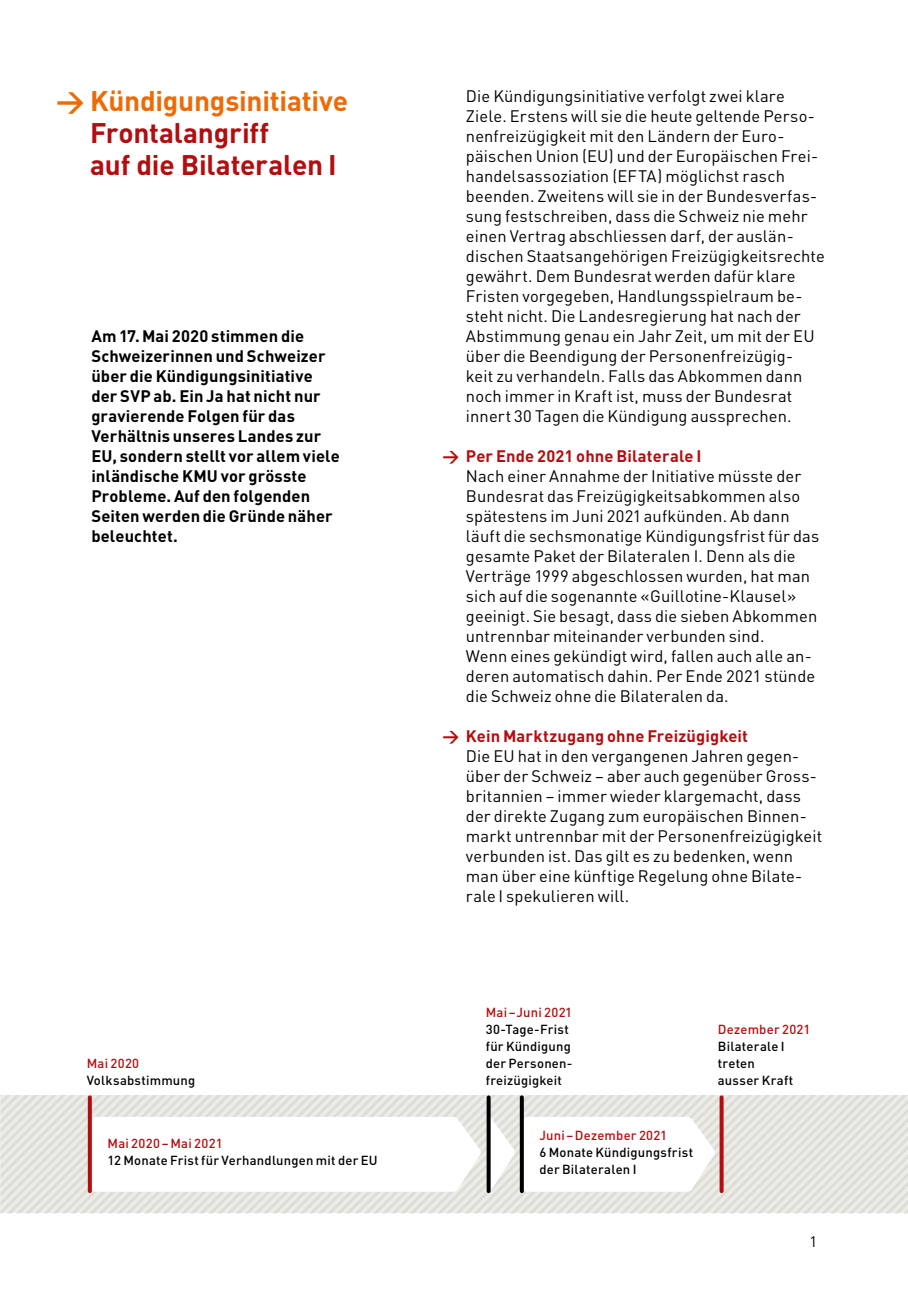
<style>
.page{position:relative;width:908px;height:1304px;background:#fff}
.page>*{position:absolute;margin:0;border:0;box-sizing:border-box;transform-origin:0 0}
.t1{font:700 28px/32px "DIN";letter-spacing:-.01em;color:#b20e10}
.t2{font:700 28px "DIN";letter-spacing:-.01em;color:#ed6b06}
.t3{font:16.4px/20px "DIN";letter-spacing:.01em;color:#000}
.t4{font:700 16.4px/20px "DIN";letter-spacing:.005em;color:#000}
.t5{font:700 16.4px "DIN";letter-spacing:.01em;color:#b20e10}
.t6{font:15px "DIN";color:#000}
.t7{font:500 13px/17px "DIN";letter-spacing:.02em;color:#000}
.t8{font:500 13px "DIN";letter-spacing:.02em;color:#b20e10}
</style>
<div class="page">
<svg style="left:0;top:1095px;width:907px;height:119px"></svg>
<svg style="left:719px;top:1097px;width:4px;height:94px"></svg>
<svg style="left:88px;top:1097px;width:4px;height:94px"></svg>
<svg style="left:486px;top:1097px;width:4px;height:94px"></svg>
<svg style="left:519px;top:1097px;width:4px;height:94px"></svg>
<h1 class="t2" style="left:56px;top:82px;width:293px">→ Kündigungsinitiative</h1>
<h1 class="t1" style="left:90px;top:116px;width:248px">Frontalangriff<br>auf die Bilateralen I</h1>
<p class="t4" style="left:91px;top:325px;width:250px">Am 17. Mai 2020 stimmen die<br>Schweizerinnen und Schweizer über die Kündigungsinitiative der SVP ab. Ein Ja hat nicht nur gravierende Folgen für das<br>Verhältnis unseres Landes zur<br>EU, sondern stellt vor allem viele inländische KMU vor grösste<br>Probleme. Auf den folgenden<br>Seiten werden die Gründe näher beleuchtet.</p>
<p class="t8" style="left:87px;top:1055px;width:54px">Mai 2020</p>
<p class="t7" style="left:87px;top:1071px;width:110px">Volksabstimmung</p>
<p class="t8" style="left:107px;top:1135px;width:117px">Mai 2020 –Mai 2021</p>
<p class="t7" style="left:107px;top:1152px;width:271px">12 Monate Frist für Verhandlungen mit der EU</p>
<p class="t3" style="left:465px;top:85px;width:360px">Die Kündigungsinitiative verfolgt zwei klare Ziele. Erstens will sie die heute geltende Perso&shy;nenfreizügigkeit mit den Ländern der Euro&shy;päischen Union (EU) und der Europäischen Frei-- handelsassoziation (EFTA) möglichst rasch beenden. Zweitens will sie in der Bundesverfas&shy;sung festschreiben, dass die Schweiz nie mehr einen Vertrag abschliessen darf, der auslän&shy;dischen Staatsangehörigen Freizügigkeitsrechte gewährt. Dem Bundesrat werden dafür klare Fristen vorgegeben, Handlungsspielraum be&shy;steht nicht. Die Landesregierung hat nach der Abstimmung genau ein Jahr Zeit, um mit der EU über die Beendigung der Personenfreizügig-<br>keit zu verhandeln. Falls das Abkommen dann noch immer in Kraft ist, muss der Bundesrat innert 30 Tagen die Kündigung aussprechen.</p>
<p class="t5" style="left:442px;top:445px;width:260px">→ Per Ende 2021 ohne Bilaterale I</p>
<p class="t3" style="left:465px;top:465px;width:355px">Nach einer Annahme der Initiative müsste der Bundesrat das Freizügigkeitsabkommen also spätestens im Juni 2021 aufkünden. Ab dann läuft die sechsmonatige Kündigungsfrist für das gesamte Paket der Bilateralen I. Denn als die Verträge 1999 abgeschlossen wurden, hat man sich auf die sogenannte «Guillotine-Klausel» geeinigt. Sie besagt, dass die sieben Abkommen untrennbar miteinander verbunden sind.<br>Wenn eines gekündigt wird, fallen auch alle an&shy;deren automatisch dahin. Per Ende 2021 stünde die Schweiz ohne die Bilateralen da.</p>
<p class="t5" style="left:442px;top:725px;width:307px">→ Kein Marktzugang ohne Freizügigkeit</p>
<p class="t3" style="left:465px;top:745px;width:358px">Die EU hat in den vergangenen Jahren gegen&shy;über der Schweiz – aber auch gegenüber Gross&shy;britannien – immer wieder klargemacht, dass der direkte Zugang zum europäischen Binnen&shy;markt untrennbar mit der Personenfreizügigkeit verbunden ist. Das gilt es zu bedenken, wenn man über eine künftige Regelung ohne Bilate&shy;rale I spekulieren will.</p>
<p class="t8" style="left:485px;top:1004px;width:88px">Mai–Juni 2021</p>
<p class="t7" style="left:485px;top:1020px;width:88px">30-Tage-Frist für Kündigung der Personen&shy;freizügigkeit</p>
<p class="t8" style="left:539px;top:1127px;width:129px">Juni–Dezember 2021</p>
<p class="t7" style="left:539px;top:1144px;width:155px">6 Monate Kündigungsfrist der Bilateralen I</p>
<p class="t8" style="left:717px;top:1021px;width:94px">Dezember 2021</p>
<p class="t7" style="left:717px;top:1037px;width:77px">Bilaterale I treten ausser Kraft</p>
<p class="t6" style="left:809px;top:1232px;width:9px">1</p>
</div>
